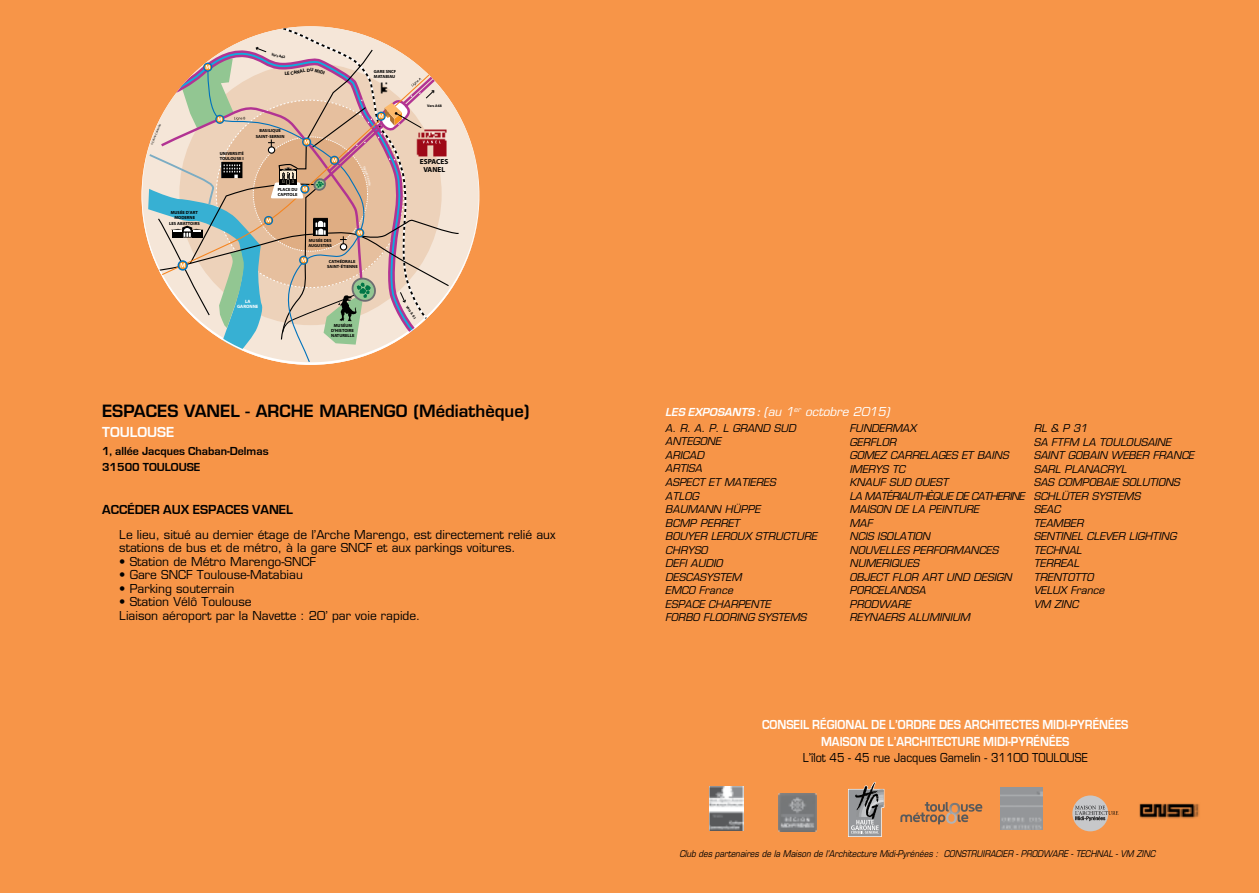
<style>
.page{position:relative;width:1259px;height:893px;background:#f79548}
.page>*{position:absolute;margin:0;border:0;box-sizing:border-box;transform-origin:0 0}
.t1{font:600 16.5px "Eurostile";color:#000}
.t2{font:700 15px "Eurostile";color:#fff}
.t3{font:700 13.5px/16.5px "Eurostile";color:#fff;text-align:center;scale:.9 1}
.t4{font:700 13.5px "Eurostile";color:#000}
.t5{font:12px/13.5px "Eurostile Normal AF";color:#000}
.t6{font:12px "Eurostile Normal AF";color:#000;scale:.9 1}
.t7{font:700 12px/16.5px "Eurostile";color:#000}
.t8{font:italic 12px "Eurostile Normal AF";color:#fff}
.t9{font:italic 10.5px/13.5px "Eurostile Normal AF";color:#000}
.t10{font:italic 9px "Eurostile Normal AF";color:#000;scale:.9 1}
.t11{font:700 7.35px/7.4px "Myriad";letter-spacing:.005em;color:#000;text-align:center}
.t12{font:700 4.65px/5.6px "Myriad";color:#fff;text-align:center}
.t13{font:700 4.5px/5.4px "Myriad";color:#000;text-align:center}
.t14{font:700 3.75px "Myriad";color:#000}
.s1{font-family:"Eurostile";font-weight:700}
</style>
<div class="page">
<svg style="left:230px;top:26px;width:249px;height:249px"></svg>
<img style="left:709px;top:787px;width:34px;height:43px">
<img style="left:779px;top:794px;width:38px;height:37px">
<svg style="left:848px;top:782px;width:36px;height:55px;background:#a2958c"></svg>
<img style="left:1000px;top:788px;width:42px;height:42px">
<img style="left:1139px;top:803px;width:61px;height:16px">
<div style="left:1072px;top:795px;width:36px;height:36px;background:#c7c8ca;border-radius:50%"></div>
<svg style="left:1075px;top:806px;width:43px;height:15px"></svg>
<svg style="left:900px;top:802px;width:82px;height:22px"></svg>
<svg style="left:142px;top:47px;width:318px;height:318px"></svg>
<p class="t13" style="left:169px;top:210px;width:32px">MUSÉE D'ART<br>MODERNE<br>LES ABATTOIRS</p>
<p class="t13" style="left:220px;top:150px;width:26px;text-align:left">UNIVERSITÉ<br>TOULOUSE I</p>
<p class="t13" style="left:256px;top:128px;width:30px">BASILIQUE<br>SAINT-SERNIN</p>
<p class="t13" style="left:278px;top:187px;width:21px;text-align:left">PLACE DU<br>CAPITOLE</p>
<p class="t13" style="left:374px;top:69px;width:24px;text-align:left">GARE SNCF<br>MATABIAU</p>
<p class="t14" style="left:427px;top:103px;width:16px">Vers A68</p>
<p class="t11" style="left:420px;top:159px;width:30px">ESPACES<br>VANEL</p>
<p class="t12" style="left:237px;top:299px;width:23px">LA<br>GARONNE</p>
<p class="t13" style="left:308px;top:238px;width:25px;text-align:left">MUSÉE DES<br>AUGUSTINS</p>
<p class="t13" style="left:327px;top:258px;width:32px">CATHÉDRALE<br>SAINT-ÉTIENNE</p>
<p class="t13" style="left:331px;top:323px;width:25px">MUSÉUM<br>D'HISTOIRE<br>NATURELLE</p>
<p class="t14" style="left:408px;top:305px;width:17px;rotate:55deg">Vers A 61</p>
<h1 class="t1" style="left:102px;top:401px;width:429px">ESPACES VANEL - ARCHE MARENGO (Médiathèque)</h1>
<h2 class="t2" style="left:102px;top:424px;width:74px">TOULOUSE</h2>
<p class="t7" style="left:102px;top:443px;width:168px">1, allée Jacques Chaban-Delmas<br>31500 TOULOUSE</p>
<p class="t4" style="left:102px;top:502px;width:191px">ACCÉDER AUX ESPACES VANEL</p>
<p class="t5" style="left:119px;top:528px;width:438px">Le lieu, situé au dernier étage de l’Arche Marengo, est directement relié aux stations de bus et de métro, à la gare SNCF et aux parkings voitures.</p>
<p class="t5" style="left:119px;top:555px;width:198px">• Station de Métro Marengo-SNCF</p>
<p class="t5" style="left:119px;top:568px;width:185px">• Gare SNCF Toulouse-Matabiau</p>
<p class="t5" style="left:119px;top:582px;width:117px">• Parking souterrain</p>
<p class="t5" style="left:119px;top:595px;width:302px">• Station Vélô Toulouse<br>Liaison aéroport par la Navette : 20’ par voie rapide.</p>
<p class="t8" style="left:665px;top:404px;width:229px"><span class="s1">LES EXPOSANTS :</span> (au 1<sup>er</sup> octobre 2015)</p>
<p class="t9" style="left:665px;top:421px;width:156px">A. R. A. P. L GRAND SUD<br>ANTEGONE<br>ARICAD<br>ARTISA<br>ASPECT ET MATIERES<br>ATLOG<br>BAUMANN HÜPPE<br>BCMP PERRET<br>BOUYER LEROUX STRUCTURE<br>CHRYSO<br>DEFI AUDIO<br>DESCASYSTEM<br>EMCO France<br>ESPACE CHARPENTE<br>FORBO FLOORING SYSTEMS</p>
<p class="t9" style="left:849px;top:421px;width:180px">FUNDERMAX<br>GERFLOR<br>GOMEZ CARRELAGES ET BAINS<br>IMERYS TC<br>KNAUF SUD OUEST<br>LA MATÉRIAUTHÈQUEDECATHERINE<br>MAISON DE LA PEINTURE<br>MAF<br>NCIS ISOLATION<br>NOUVELLES PERFORMANCES<br>NUMERIQUES<br>OBJECT FLOR ART UND DESIGN<br>PORCELANOSA<br>PRODWARE<br>REYNAERS ALUMINIUM</p>
<p class="t9" style="left:1033px;top:422px;width:165px">RL &amp; P 31<br>SA FTFM LA TOULOUSAINE<br>SAINT GOBAIN WEBER FRANCE<br>SARL PLANACRYL<br>SAS COMPOBAIE SOLUTIONS<br>SCHLÜTER SYSTEMS<br>SEAC<br>TEAMBER<br>SENTINEL CLEVER LIGHTING<br>TECHNAL<br>TERREAL<br>TRENTOTTO<br>VELUX France<br>VM ZINC</p>
<p class="t3" style="left:762px;top:717px;width:408px">CONSEIL RÉGIONAL DE L’ORDRE DES ARCHITECTES MIDI-PYRÉNÉES<br>MAISON DE L’ARCHITECTURE MIDI-PYRÉNÉES</p>
<p class="t6" style="left:803px;top:750px;width:318px">L’îlot 45 - 45 rue Jacques Gamelin - 31100 TOULOUSE</p>
<p class="t10" style="left:679px;top:848px;width:533px">Club des partenaires de la Maison de l’Architecture Midi-Pyrénées : CONSTRUIRACIER -PRODWARE -TECHNAL -VM ZINC</p>
</div>
